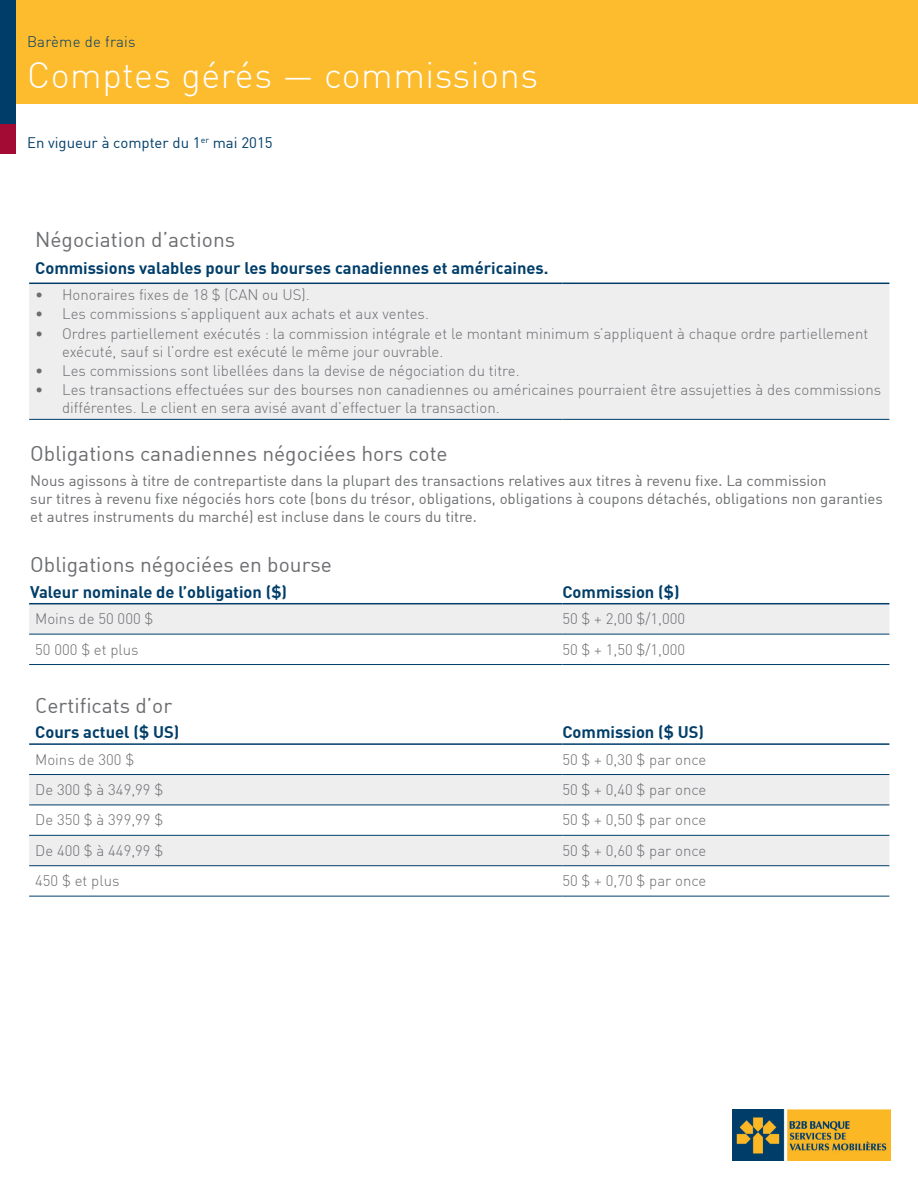
<style>
.page{position:relative;width:918px;height:1188px;background:#fff}
.page>*{position:absolute;margin:0;border:0;box-sizing:border-box;transform-origin:0 0}
.HEADING_-_Main{font:300 36px "DIN";letter-spacing:.015em;color:#fff}
.t1{font:21px "DIN Regular Alternate";color:#6c6d70}
.t2{font:700 16.5px "DIN";color:#003e69}
.t3{font:300 15px/18px "DIN";color:#6c6d70}
.t4{font:15px/18px "DIN Regular Alternate";color:#6c6d70}
.HEADING_-_Subheading{font:15px "DIN";color:#003e69}
.HEADING_-_Sell_Sheet{font:300 15px "DIN";letter-spacing:.015em;color:#003e69}
</style>
<div class="page">
<div style="left:0;top:0;width:16px;height:153px;background:#a30a34"></div>
<div style="left:0;top:0;width:918px;height:104px;background:#fdbb2e"></div>
<div style="left:0;top:0;width:15px;height:123px;background:#003e69"></div>
<svg style="left:29px;top:284px;width:860px;height:581px"></svg>
<hr style="left:29px;top:283px;width:533px;height:1px;background:#003e69">
<hr style="left:562px;top:283px;width:327px;height:1px;background:#003e69">
<hr style="left:29px;top:419px;width:533px;height:1px;background:#003e69">
<hr style="left:562px;top:419px;width:327px;height:1px;background:#003e69">
<hr style="left:29px;top:634px;width:533px;height:1px;background:#003e69">
<hr style="left:562px;top:634px;width:327px;height:1px;background:#003e69">
<hr style="left:29px;top:664px;width:533px;height:1px;background:#003e69">
<hr style="left:29px;top:603px;width:533px;height:1px;background:#003e69">
<hr style="left:562px;top:603px;width:327px;height:1px;background:#003e69">
<hr style="left:29px;top:743px;width:533px;height:2px;background:#003e69">
<hr style="left:562px;top:743px;width:327px;height:2px;background:#003e69">
<hr style="left:562px;top:664px;width:327px;height:1px;background:#003e69">
<hr style="left:29px;top:774px;width:533px;height:1px;background:#003e69">
<hr style="left:562px;top:774px;width:327px;height:1px;background:#003e69">
<hr style="left:29px;top:805px;width:533px;height:1px;background:#003e69">
<hr style="left:562px;top:805px;width:327px;height:1px;background:#003e69">
<hr style="left:29px;top:835px;width:533px;height:1px;background:#003e69">
<hr style="left:562px;top:835px;width:327px;height:1px;background:#003e69">
<hr style="left:29px;top:865px;width:533px;height:1px;background:#003e69">
<hr style="left:29px;top:896px;width:533px;height:1px;background:#003e69">
<hr style="left:562px;top:865px;width:327px;height:1px;background:#003e69">
<hr style="left:562px;top:896px;width:327px;height:1px;background:#003e69">
<img style="left:732px;top:1109px;width:159px;height:52px">
<p class="HEADING_-_Sell_Sheet" style="left:27px;top:33px;width:110px">Barème de frais</p>
<p class="HEADING_-_Main" style="left:27px;top:53px;width:513px">Comptes gérés — commissions</p>
<p class="HEADING_-_Subheading" style="left:27px;top:133px;width:247px">En vigueur à compter du 1<sup>er</sup> mai 2015</p>
<p class="t1" style="left:35px;top:226px;width:202px">Négociation d’actions</p>
<p class="t2" style="left:35px;top:257px;width:515px">Commissions valables pour les bourses canadiennes et américaines.</p>
<p class="t3" style="left:35px;top:285px;width:276px">• Honoraires fixes de 18 $ (CAN ou US).</p>
<p class="t3" style="left:35px;top:305px;width:395px">• Les commissions s’appliquent aux achats et aux ventes.</p>
<p class="t3" style="left:62px;top:324px;width:808px;text-indent:-27px">• Ordres partiellement exécutés : la commission intégrale et le montant minimum s’appliquent à chaque ordre partiellement exécuté, sauf si l’ordre est exécuté le même jour ouvrable.</p>
<p class="t3" style="left:35px;top:361px;width:486px">• Les commissions sont libellées dans la devise de négociation du titre.</p>
<p class="t3" style="left:62px;top:381px;width:821px;text-indent:-27px">• Les transactions effectuées sur des bourses non canadiennes ou américaines pourraient être assujetties à des commissions différentes. Le client en sera avisé avant d’effectuer la transaction.</p>
<p class="t1" style="left:30px;top:441px;width:419px">Obligations canadiennes négociées hors cote</p>
<p class="t4" style="left:30px;top:471px;width:854px">Nous agissons à titre de contrepartiste dans la plupart des transactions relatives aux titres à revenu fixe. La commission<br>sur titres à revenu fixe négociés hors cote (bons du trésor, obligations, obligations à coupons détachés, obligations non garanties et autres instruments du marché) est incluse dans le cours du titre.</p>
<p class="t1" style="left:30px;top:552px;width:303px">Obligations négociées en bourse</p>
<p class="t2" style="left:30px;top:581px;width:258px">Valeur nominale de l’obligation ($)</p>
<p class="t2" style="left:562px;top:581px;width:119px">Commission ($)</p>
<p class="t3" style="left:35px;top:610px;width:120px">Moins de 50 000 $</p>
<p class="t3" style="left:562px;top:610px;width:124px">50 $ + 2,00 $/1,000</p>
<p class="t3" style="left:35px;top:640px;width:105px">50 000 $ et plus</p>
<p class="t3" style="left:562px;top:640px;width:124px">50 $ + 1,50 $/1,000</p>
<p class="t1" style="left:35px;top:692px;width:139px">Certificats d’or</p>
<p class="t2" style="left:35px;top:721px;width:146px">Cours actuel ($ US)</p>
<p class="t2" style="left:562px;top:721px;width:143px">Commission ($ US)</p>
<p class="t3" style="left:35px;top:750px;width:100px">Moins de 300 $</p>
<p class="t3" style="left:562px;top:750px;width:146px">50 $ + 0,30 $ par once</p>
<p class="t3" style="left:35px;top:781px;width:130px">De 300 $ à 349,99 $</p>
<p class="t3" style="left:562px;top:781px;width:146px">50 $ + 0,40 $ par once</p>
<p class="t3" style="left:35px;top:811px;width:130px">De 350 $ à 399,99 $</p>
<p class="t3" style="left:562px;top:811px;width:146px">50 $ + 0,50 $ par once</p>
<p class="t3" style="left:35px;top:841px;width:130px">De 400 $ à 449,99 $</p>
<p class="t3" style="left:562px;top:841px;width:146px">50 $ + 0,60 $ par once</p>
<p class="t3" style="left:35px;top:872px;width:86px">450 $ et plus</p>
<p class="t3" style="left:562px;top:872px;width:146px">50 $ + 0,70 $ par once</p>
</div>
